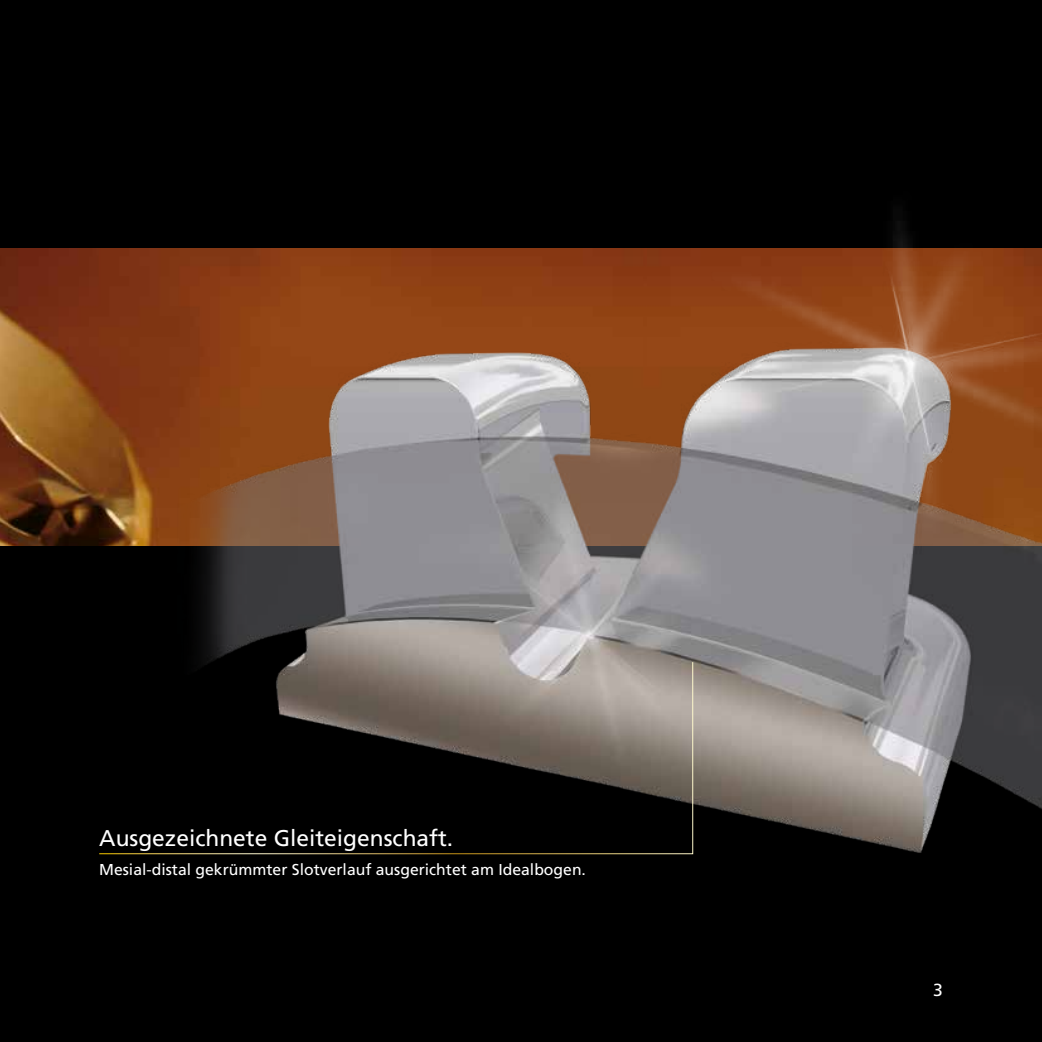
<style>
.page{position:relative;width:1042px;height:1042px;background:#000}
.page>*{position:absolute;margin:0;border:0;box-sizing:border-box;transform-origin:0 0}
.t1{font:22.75px "Frutiger LT Std";color:#fff}
.t2{font:17.5px "Frutiger LT Std";color:#fff}
.t3{font:15.75px "Frutiger LT Std";color:#fff}
</style>
<div class="page">
<img style="left:0;top:248px;width:146px;height:298px">
<img style="left:146px;top:221px;width:896px;height:634px">
<svg style="left:99px;top:661px;width:594px;height:193px"></svg>
<h1 class="t1" style="left:99px;top:824px;width:355px">Ausgezeichnete Gleiteigenschaft.</h1>
<p class="t3" style="left:99px;top:860px;width:488px">Mesial-distal gekrümmter Slotverlauf ausgerichtet am Idealbogen.</p>
<p class="t2" style="left:933px;top:980px;width:11px">3</p>
</div>
